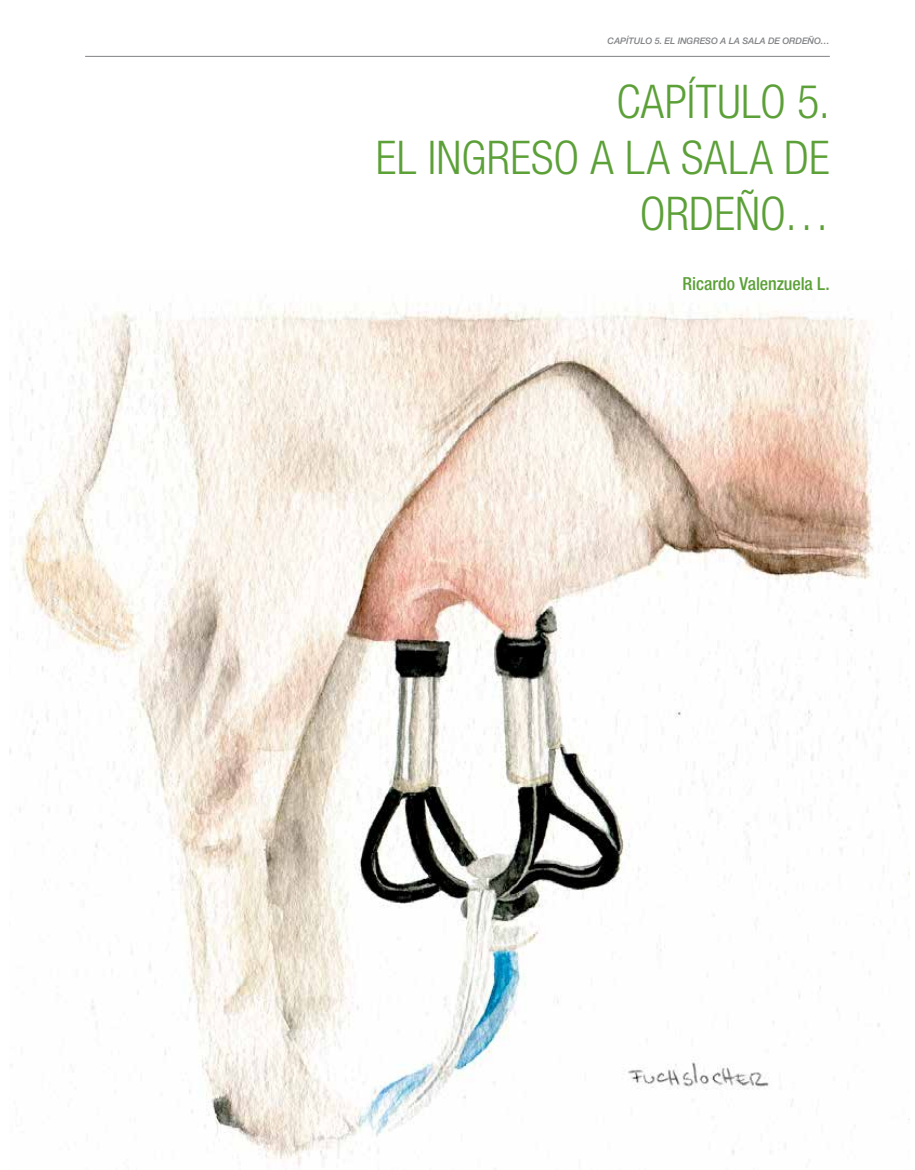
<style>
.page{position:relative;width:915px;height:1170px;background:#fff}
.page>*{position:absolute;margin:0;border:0;box-sizing:border-box;transform-origin:0 0}
.t1{font:300 condensed 46.5px "Helvetica Neue LT Std";letter-spacing:.005em;color:#5ca038}
.t2{font:500 condensed 18px "Helvetica Neue LT Std";letter-spacing:-.005em;color:#5ca038}
.t3{font:italic 500 9px "Helvetica Neue LT Std";letter-spacing:-.005em;color:#808285}
</style>
<div class="page">
<hr style="left:85px;top:56px;width:744px;height:1px;background:#808285">
<img style="left:10px;top:294px;width:899px;height:873px">
<p class="t3" style="left:607px;top:35px;width:224px">CAPÍTULO 5. EL INGRESO A LA SALA DE ORDEÑO…</p>
<h1 class="t1" style="left:616px;top:75px;width:215px">CAPÍTULO 5.</h1>
<h1 class="t1" style="left:376px;top:131px;width:430px">EL INGRESO A LASALADE</h1>
<h1 class="t1" style="left:639px;top:187px;width:191px">ORDEÑO…</h1>
<h2 class="t2" style="left:682px;top:273px;width:149px">Ricardo Valenzuela L.</h2>
</div>
